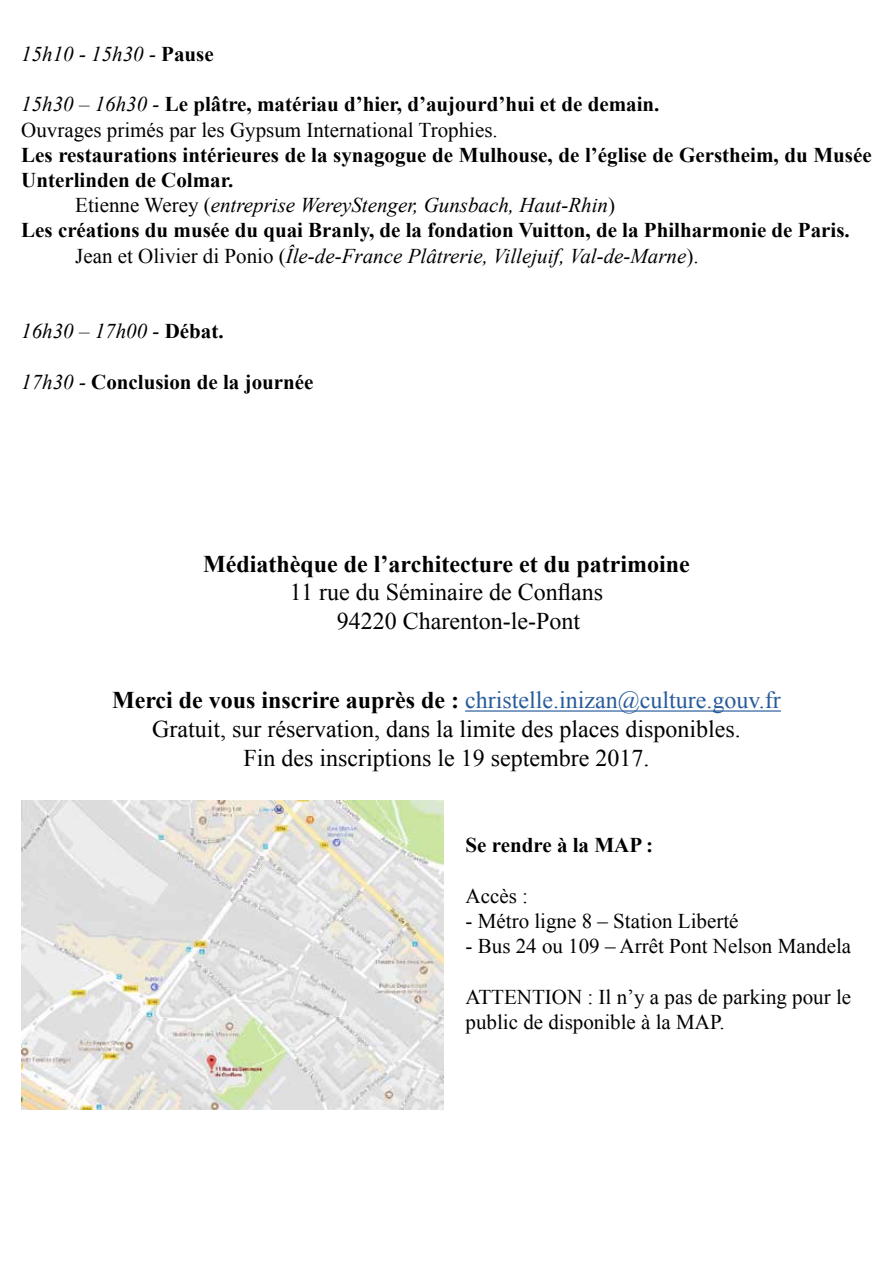
<style>
.page{position:relative;width:893px;height:1263px;background:#fff}
.page>*{position:absolute;margin:0;border:0;box-sizing:border-box;transform-origin:0 0}
.t1{font:24px/28.8px "Times New Roman";color:#000}
.t2{font:700 24px "Times New Roman";color:#000}
.t3{font:700 21px/25.2px "Times New Roman";color:#000}
.t4{font:italic 21px "Times New Roman";color:#000}
.t5{font:21px/25.2px "Times New Roman";color:#000}
.s1{font-weight:700;font-style:normal}
.s2{font-weight:400;font-style:italic}
.s3{font-weight:400}
.s4{font-style:normal}
.s5{font-weight:700}
.s6{color:#275b9b}
</style>
<div class="page">
<hr style="left:465px;top:710px;width:316px;height:2px;background:#275b9b">
<img style="left:21px;top:800px;width:422px;height:309px">
<p class="t4" style="left:21px;top:40px;width:194px">15h10 - 15h30 - <span class="s1">Pause</span></p>
<p class="t3" style="left:21px;top:91px;width:640px"><span class="s2">15h30 – 16h30 -</span> Le plâtre, matériau d’hier, d’aujourd’hui et de demain.<br><span class="s3">Ouvrages primés par les Gypsum International Trophies.</span></p>
<p class="t3" style="left:21px;top:142px;width:852px">Les restaurations intérieures de la synagogue de Mulhouse, de l’église de Gerstheim, du Musée</p>
<p class="t3" style="left:21px;top:167px;width:214px">Unterlinden de Colmar.</p>
<p class="t4" style="left:75px;top:191px;width:541px"><span class="s4">Etienne Werey (</span>entreprise WereyStenger, Gunsbach, Haut-Rhin<span class="s4">)</span></p>
<p class="t3" style="left:21px;top:217px;width:830px">Les créations du musée du quai Branly, de la fondation Vuitton, de la Philharmonie de Paris.</p>
<p class="t4" style="left:75px;top:241px;width:625px"><span class="s4">Jean et Olivier di Ponio (</span>Île-de-France Plâtrerie, Villejuif, Val-de-Marne<span class="s4">).</span></p>
<p class="t4" style="left:21px;top:317px;width:204px">16h30 – 17h00 - <span class="s1">Débat.</span></p>
<p class="t3" style="left:21px;top:368px;width:294px"><span class="s2">17h30 -</span> Conclusion de la journée</p>
<p class="t2" style="left:203px;top:547px;width:488px">Médiathèque de l’architecture et du patrimoine</p>
<p class="t1" style="left:337px;top:578px;width:268px;text-indent:-47px">11 rue du Séminaire de Conflans<br>94220 Charenton-le-Pont</p>
<p class="t1" style="left:112px;top:686px;width:670px;text-align:center"><span class="s5">Merci de vous inscrire auprès de :</span> <span class="s6">christelle.inizan@culture.gouv.fr<br></span>Gratuit, sur réservation, dans la limite des places disponibles.<br>Fin des inscriptions le 19 septembre 2017.</p>
<p class="t3" style="left:466px;top:832px;width:189px">Se rendre à la MAP :</p>
<p class="t5" style="left:466px;top:883px;width:64px">Accès :</p>
<p class="t5" style="left:466px;top:908px;width:274px">- Métro ligne 8 – Station Liberté</p>
<p class="t5" style="left:466px;top:933px;width:387px">- Bus 24 ou 109 – Arrêt Pont Nelson Mandela</p>
<p class="t5" style="left:466px;top:983px;width:387px">ATTENTION : Il n’y a pas de parking pour le public de disponible à la MAP.</p>
</div>
